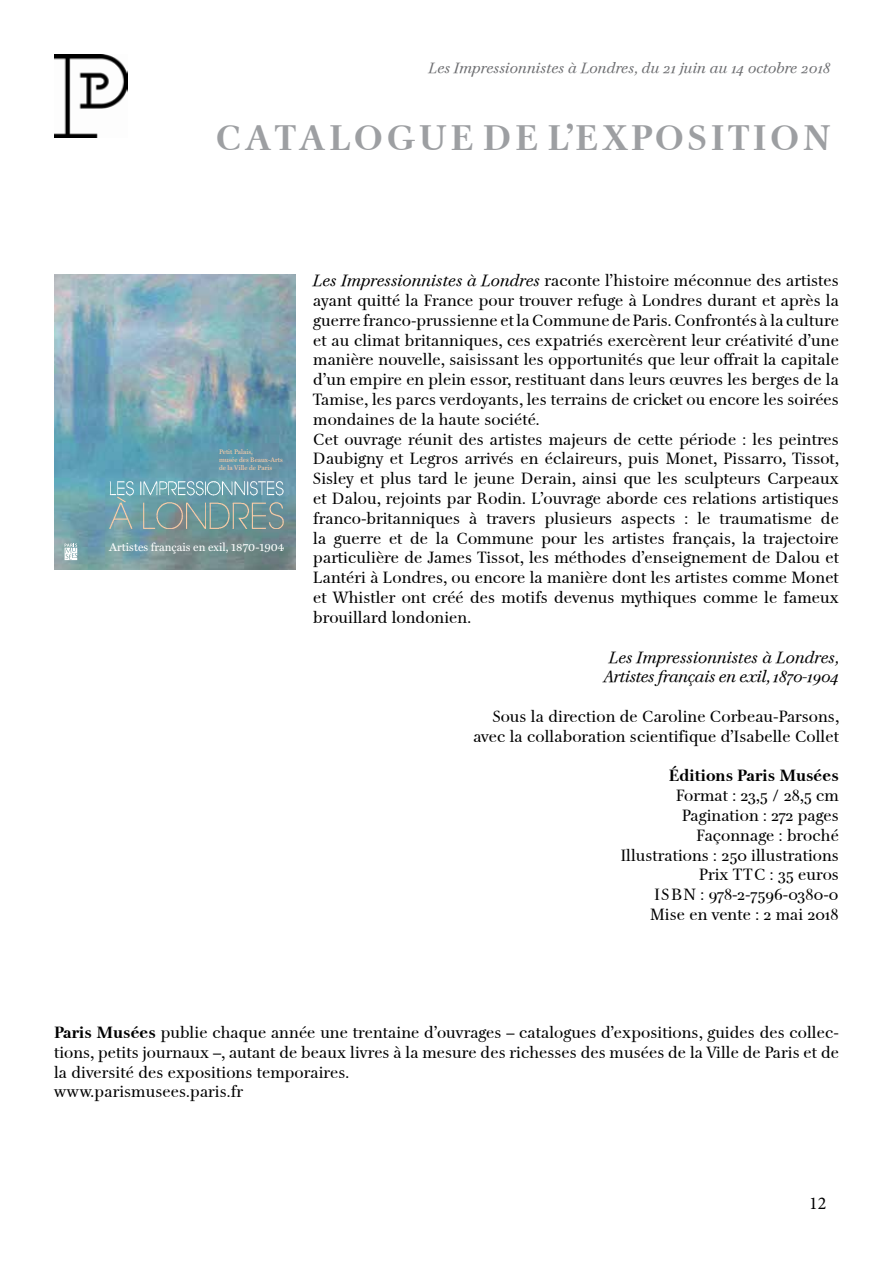
<style>
.page{position:relative;width:893px;height:1263px;background:#fff}
.page>*{position:absolute;margin:0;border:0;box-sizing:border-box;transform-origin:0 0}
.t1{font:700 36px "Petit Palais";letter-spacing:.1em;color:#9d9fa2}
.t2{font:18px "Minion Pro";color:#000}
.t3{font:16.5px/19.8px "Petit Palais Normal";color:#000}
.t4{font:italic 16.5px/19.8px "Petit Palais";letter-spacing:-.01em;color:#000;text-align:center}
.t5{font:700 16.5px "Petit Palais";color:#000}
.t6{font:italic 15px "Petit Palais";color:#6d6e71}
.t7{font:11.4px "Miller Text";color:#fff}
.t8{font:6.6px/8.1px "Miller Text";color:#fdcda7}
.s1{font-family:"Petit Palais";font-style:italic}
.s2{font-family:"Petit Palais";font-weight:700}
</style>
<div class="page">
<img style="left:54px;top:274px;width:242px;height:296px">
<svg style="left:65px;top:543px;width:12px;height:17px"></svg>
<img style="left:105px;top:473px;width:184px;height:56px">
<img style="left:54px;top:54px;width:74px;height:84px">
<p class="t6" style="left:429px;top:60px;width:403px">Les Impressionnistes à Londres, du 21 juin au 14 octobre 2018</p>
<h1 class="t1" style="left:216px;top:116px;width:616px">CATALOGUE DE L’EXPOSITION</h1>
<p class="t8" style="left:219px;top:448px;width:65px">Petit Palais,<br>musée des Beaux-Arts de la Ville de Paris</p>
<p class="t7" style="left:109px;top:543px;width:177px">Artistes français en exil, 1870-1904</p>
<p class="t3" style="left:313px;top:271px;width:527px"><span class="s1">Les Impressionnistes à Londres</span> raconte l’histoire méconnue des artistes ayant quitté la France pour trouver refuge à Londres durant et après la guerre franco-prussienne et la Commune de Paris. Confrontés à la culture et au climat britanniques, ces expatriés exercèrent leur créativité d’une manière nouvelle, saisissant les opportunités que leur offrait la capitale d’un empire en plein essor, restituant dans leurs œuvres les berges de la Tamise, les parcs verdoyants, les terrains de cricket ou encore les soirées mondaines de la haute société.<br>Cet ouvrage réunit des artistes majeurs de cette période : les peintres Daubigny et Legros arrivés en éclaireurs, puis Monet, Pissarro, Tissot, Sisley et plus tard le jeune Derain, ainsi que les sculpteurs Carpeaux et Dalou, rejoints par Rodin. L’ouvrage aborde ces relations artistiques franco-britanniques à travers plusieurs aspects : le traumatisme de la guerre et de la Commune pour les artistes français, la trajectoire particulière de James Tissot, les méthodes d’enseignement de Dalou et Lantéri à Londres, ou encore la manière dont les artistes comme Monet et Whistler ont créé des motifs devenus mythiques comme le fameux brouillard londonien.</p>
<p class="t4" style="left:604px;top:647px;width:237px">Les Impressionnistes à Londres,<br>Artistes français en exil, 1870-1904</p>
<p class="t3" style="left:473px;top:706px;width:367px;text-align:right">Sous la direction de Caroline Corbeau-Parsons, avec la collaboration scientifique d’Isabelle Collet</p>
<p class="t5" style="left:669px;top:766px;width:172px">éditions Paris Musées</p>
<p class="t3" style="left:621px;top:786px;width:220px;text-align:right">Format : 23,5 / 28,5 cm<br>Pagination : 272 pages<br>Façonnage : broché<br>Illustrations : 250 illustrations<br>Prix TTC : 35 euros<br>ISBN : 978-2-7596-0380-0<br>Mise en vente : 2 mai 2018</p>
<p class="t3" style="left:54px;top:1022px;width:786px"><span class="s2">Paris Musées</span> publie chaque année une trentaine d’ouvrages – catalogues d’expositions, guides des collec&shy;tions, petits journaux –, autant de beaux livres à la mesure des richesses des musées de la Ville de Paris et de la diversité des expositions temporaires.<br>www.parismusees.paris.fr</p>
<p class="t2" style="left:809px;top:1191px;width:19px">12</p>
</div>
